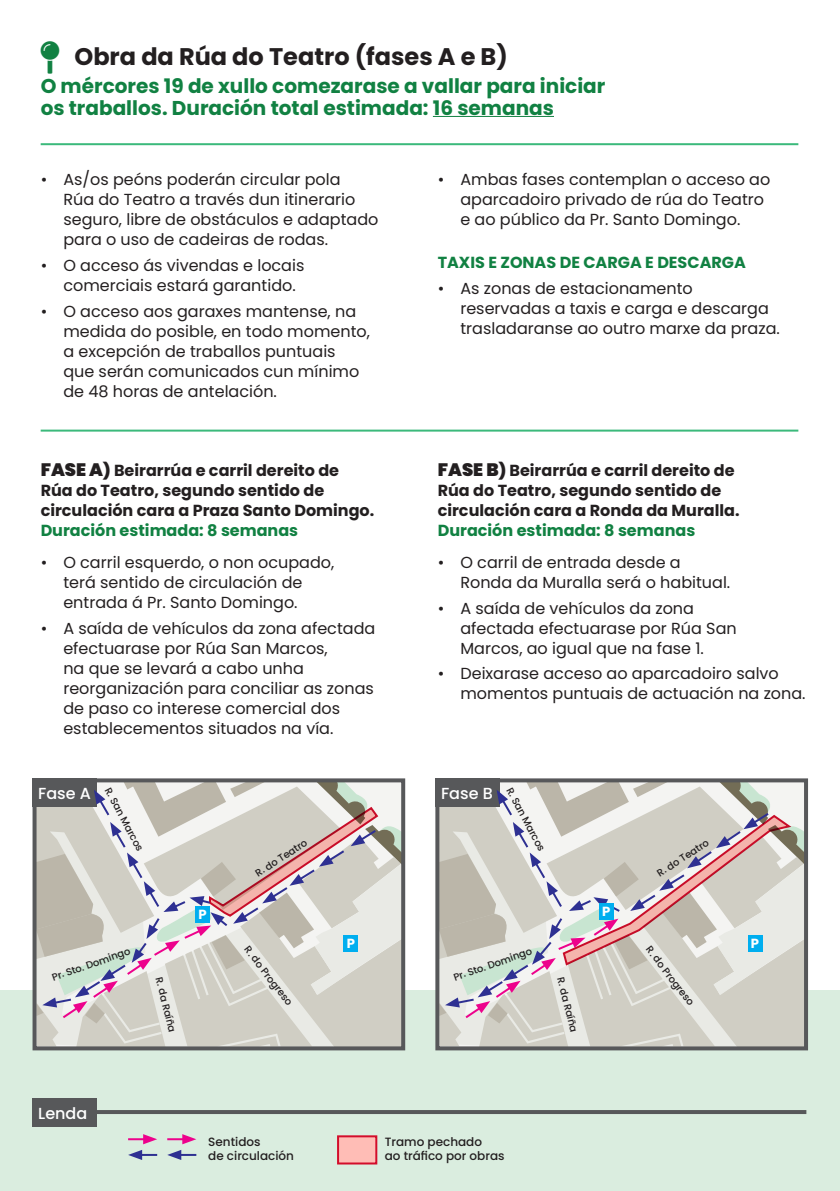
<style>
.page{position:relative;width:840px;height:1191px;background:#fff}
.page>*{position:absolute;margin:0;border:0;box-sizing:border-box;transform-origin:0 0}
.t1{font:700 24px "Poppins";color:#231f20}
.t2{font:700 20px/22px "Poppins";color:#118142}
.t3{font:16px/20px "Poppins";color:#231f20}
.t4{font:700 16px/20px "Poppins";color:#231f20}
.t5{font:700 16px "Poppins";color:#118142}
.t6{font:500 16px "Poppins";color:#fff}
.t7{font:700 13.2px "Poppins";color:#fff}
.t8{font:500 12px/14px "Poppins";color:#231f20}
.t9{font:500 10px "Poppins";color:#231f20}
.s1{color:#118142}
.s2{font-weight:900;font-size:18px}
.s3{font-weight:900}
</style>
<div class="page">
<div style="left:0;top:990px;width:839px;height:201px;background:#daeddf"></div>
<hr style="left:432px;top:116px;width:121px;height:1px;background:#118142">
<hr style="left:41px;top:143px;width:756px;height:2px;background:#3bb97b">
<hr style="left:41px;top:429px;width:756px;height:2px;background:#3bb97b">
<svg style="left:167px;top:1134px;width:29px;height:26px"></svg>
<svg style="left:128px;top:1134px;width:29px;height:26px"></svg>
<div style="left:33px;top:1098px;width:64px;height:28px;background:#57585a"></div>
<div style="left:337px;top:1135px;width:40px;height:29px;background:#ffbdb6;border:2px solid #d30d2b"></div>
<hr style="left:97px;top:1110px;width:708px;height:4px;background:#57585a">
<svg style="left:32px;top:778px;width:374px;height:273px;background:#707272"></svg>
<div style="left:33px;top:778px;width:64px;height:28px;background:#57585a"></div>
<svg style="left:435px;top:778px;width:373px;height:273px;background:#6d6e6f"></svg>
<div style="left:435px;top:778px;width:64px;height:28px;background:#57585a"></div>
<svg style="left:37px;top:782px;width:364px;height:264px"></svg>
<svg style="left:439px;top:782px;width:364px;height:264px"></svg>
<div style="left:747px;top:935px;width:14px;height:16px;background:#00aeef"></div>
<div style="left:343px;top:935px;width:15px;height:16px;background:#00aeef"></div>
<div style="left:599px;top:903px;width:14px;height:16px;background:#00aeef"></div>
<div style="left:196px;top:906px;width:14px;height:16px;background:#00aeef"></div>
<p class="t1" style="left:41px;top:43px;width:468px"><span class="s1">❖</span> Obra da Rúa do Teatro (fases A e B)</p>
<p class="t2" style="left:41px;top:75px;width:566px">O mércores 19 de xullo comezarase a vallar para iniciar os traballos. Duración total estimada: 16 semanas</p>
<p class="t3" style="left:63px;top:170px;width:316px;text-indent:-23px">• As/os peóns poderán circular pola<br>Rúa do Teatro a través dun itinerario seguro, libre de obstáculos e adaptado para o uso de cadeiras de rodas.</p>
<p class="t3" style="left:63px;top:255px;width:242px;text-indent:-23px">• O acceso ás vivendas e locais comerciais estará garantido.</p>
<p class="t3" style="left:63px;top:301px;width:308px;text-indent:-23px">• O acceso aos garaxes mantense, na medida do posible, en todo momento, a excepción de traballos puntuais que serán comunicados cun mínimo de 48 horas de antelación.</p>
<p class="t4" style="left:41px;top:461px;width:335px"><span class="s2">FASE A</span><span class="s3">)</span> Beirarrúa e carril dereito de<br>Rúa do Teatro, segundo sentido de circulación cara a Praza Santo Domingo.</p>
<p class="t5" style="left:41px;top:521px;width:259px">Duración estimada: 8 semanas</p>
<p class="t3" style="left:63px;top:552px;width:272px;text-indent:-23px">• O carril esquerdo, o non ocupado, terá sentido de circulación de entrada á Pr. Santo Domingo.</p>
<p class="t3" style="left:63px;top:618px;width:313px;text-indent:-23px">• A saída de vehículos da zona afectada efectuarase por Rúa San Marcos,<br>na que se levará a cabo unha reorganización para conciliar as zonas de paso co interese comercial dos establecementos situados na vía.</p>
<p class="t3" style="left:460px;top:170px;width:311px;text-indent:-23px">• Ambas fases contemplan o acceso ao aparcadoiro privado de rúa do Teatro e ao público da Pr. Santo Domingo.</p>
<p class="t5" style="left:437px;top:253px;width:309px">TAXIS E ZONAS DE CARGA E DESCARGA</p>
<p class="t3" style="left:460px;top:278px;width:321px;text-indent:-23px">• As zonas de estacionamento reservadas a taxis e carga e descarga trasladaranse ao outro marxe da praza.</p>
<p class="t4" style="left:437px;top:461px;width:303px"><span class="s2">FASE B</span><span class="s3">)</span> Beirarrúa e carril dereito de<br>Rúa do Teatro, segundo sentido de circulación cara a Ronda da Muralla.</p>
<p class="t5" style="left:437px;top:521px;width:259px">Duración estimada: 8 semanas</p>
<p class="t3" style="left:460px;top:552px;width:271px;text-indent:-23px">• O carril de entrada desde a<br>Ronda da Muralla será o habitual.</p>
<p class="t3" style="left:460px;top:598px;width:278px;text-indent:-23px">• A saída de vehículos da zona afectada efectuarase por Rúa San<br>Marcos, ao igual que na fase 1.</p>
<p class="t3" style="left:460px;top:663px;width:346px;text-indent:-23px">• Deixarase acceso ao aparcadoiro salvo momentos puntuais de actuación na zona.</p>
<p class="t9" style="left:113px;top:785px;width:72px;rotate:62deg">R. San Marcos</p>
<p class="t9" style="left:514px;top:785px;width:72px;rotate:62deg">R. San Marcos</p>
<p class="t6" style="left:38px;top:784px;width:54px">Fase A</p>
<p class="t6" style="left:441px;top:784px;width:53px">Fase B</p>
<p class="t9" style="left:253px;top:869px;width:61px;rotate:-33deg">R. do Teatro</p>
<p class="t9" style="left:654px;top:869px;width:61px;rotate:-33deg">R. do Teatro</p>
<p class="t7" style="left:198px;top:906px;width:10px">P</p>
<p class="t7" style="left:601px;top:904px;width:10px">P</p>
<p class="t7" style="left:346px;top:935px;width:10px">P</p>
<p class="t9" style="left:251px;top:943px;width:73px;rotate:53deg">R. do Progreso</p>
<p class="t9" style="left:50px;top:971px;width:84px;rotate:-19deg">Pr. Sto. Domingo</p>
<p class="t9" style="left:451px;top:971px;width:84px;rotate:-19deg">Pr. Sto. Domingo</p>
<p class="t9" style="left:164px;top:975px;width:58px;rotate:76deg">R. da Raíña</p>
<p class="t9" style="left:566px;top:975px;width:58px;rotate:76deg">R. da Raíña</p>
<p class="t6" style="left:38px;top:1104px;width:51px">Lenda</p>
<p class="t8" style="left:208px;top:1135px;width:87px">Sentidos<br>de circulación</p>
<p class="t8" style="left:384px;top:1135px;width:121px">Tramo pechado<br>ao tráfico por obras</p>
<p class="t9" style="left:652px;top:943px;width:73px;rotate:53deg">R. do Progreso</p>
<p class="t7" style="left:750px;top:935px;width:10px">P</p>
</div>
